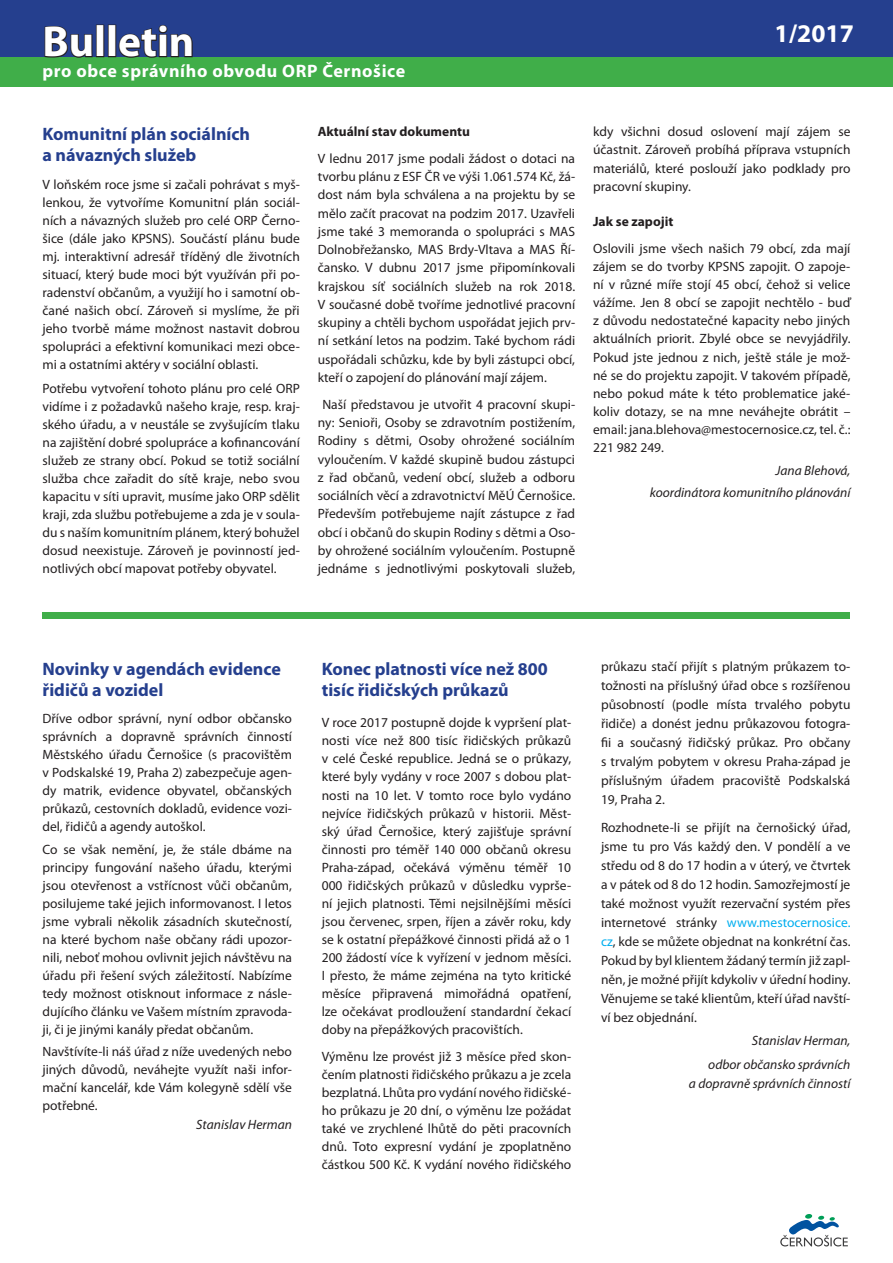
<style>
.page{position:relative;width:893px;height:1263px;background:#fff}
.page>*{position:absolute;margin:0;border:0;box-sizing:border-box;transform-origin:0 0}
.t1{font:700 43.5px "Myriad Pro";color:#fff}
.t2{font:700 25.5px "Myriad Pro";color:#fff}
.titulek_-_modrý{font:700 18px/21.6px "Myriad Pro";color:#253f8e}
.t3{font:700 18px "Myriad Pro";letter-spacing:.035em;color:#fff}
.text{font:13.5px/18px "Myriad Pro";color:#231f20;text-align:justify}
.podpis{font:italic 13.5px/19px "Myriad Pro";color:#231f20;text-align:right}
.mezititulek{font:700 13.5px "Myriad Pro";color:#231f20}
.s1{color:#00aeef}
</style>
<div class="page">
<div style="left:0;top:0;width:893px;height:58px;background:#253f8e"></div>
<div style="left:0;top:57px;width:893px;height:29px;background:#40ae49"></div>
<div style="left:43px;top:612px;width:807px;height:7px;background:#40ae49"></div>
<svg style="left:44px;top:26px;width:49px;height:32px"></svg>
<div style="left:96px;top:25px;width:8px;height:32px;border:2px solid #231f20"></div>
<div style="left:108px;top:25px;width:8px;height:32px;border:2px solid #231f20"></div>
<svg style="left:118px;top:25px;width:75px;height:33px"></svg>
<svg style="left:780px;top:1214px;width:68px;height:32px"></svg>
<p class="t1" style="left:43px;top:13px;width:153px">Bulletin</p>
<p class="t3" style="left:43px;top:59px;width:364px">pro obce správního obvodu ORP Černošice</p>
<p class="t2" style="left:775px;top:16px;width:81px">1/2017</p>
<p class="titulek_-_modrý" style="left:43px;top:122px;width:209px">Komunitní plán sociálních a návazných služeb</p>
<p class="text" style="left:43px;top:175px;width:259px">V loňském roce jsme si začali pohrávat s myš&shy;lenkou, že vytvoříme Komunitní plán sociál&shy;ních a návazných služeb pro celé ORP Černo&shy;šice (dále jako KPSNS). Součástí plánu bude mj. interaktivní adresář tříděný dle životních situací, který bude moci být využíván při po&shy;radenství občanům, a využijí ho i samotní ob&shy;čané našich obcí. Zároveň si myslíme, že při jeho tvorbě máme možnost nastavit dobrou spolupráci a efektivní komunikaci mezi obce&shy;mi a ostatními aktéry v sociální oblasti.</p>
<p class="text" style="left:43px;top:379px;width:259px">Potřebu vytvoření tohoto plánu pro celé ORP vidíme i z požadavků našeho kraje, resp. kraj&shy;ského úřadu, a v neustále se zvyšujícím tlaku na zajištění dobré spolupráce a kofinancování služeb ze strany obcí. Pokud se totiž sociální služba chce zařadit do sítě kraje, nebo svou kapacitu v síti upravit, musíme jako ORP sdělit kraji, zda službu potřebujeme a zda je v soula&shy;du s naším komunitním plánem, který bohužel dosud neexistuje. Zároveň je povinností jed&shy;notlivých obcí mapovat potřeby obyvatel.</p>
<p class="mezititulek" style="left:318px;top:123px;width:154px">Aktuální stav dokumentu</p>
<p class="text" style="left:318px;top:149px;width:259px">V lednu 2017 jsme podali žádost o dotaci na tvorbu plánu z ESF ČR ve výši 1.061.574 Kč, žá&shy;dost nám byla schválena a na projektu by se mělo začít pracovat na podzim 2017. Uzavřeli jsme také 3 memoranda o spolupráci s MAS Dolnobřežansko, MAS Brdy-Vltava a MAS Ří&shy;čansko. V dubnu 2017 jsme připomínkovali krajskou síť sociálních služeb na rok 2018.<br>V současné době tvoříme jednotlivé pracovní skupiny a chtěli bychom uspořádat jejich prv&shy;ní setkání letos na podzim. Také bychom rádi uspořádali schůzku, kde by byli zástupci obcí, kteří o zapojení do plánování mají zájem.</p>
<p class="text" style="left:318px;top:395px;width:259px;text-align:center">Naší představou je utvořit 4 pracovní skupi&shy;ny: Senioři, Osoby se zdravotním postižením, Rodiny s dětmi, Osoby ohrožené sociálním vyloučením. V každé skupině budou zástupci z řad občanů, vedení obcí, služeb a odboru sociálních věcí a zdravotnictví MěÚ Černošice.<br>Především potřebujeme najít zástupce z řad obcí i občanů do skupin Rodiny s dětmi a Oso&shy;by ohrožené sociálním vyloučením. Postupně jednáme s jednotlivými poskytovali služeb,</p>
<p class="text" style="left:593px;top:122px;width:259px">kdy všichni dosud oslovení mají zájem se účastnit. Zároveň probíhá příprava vstupních materiálů, které poslouží jako podklady pro pracovní skupiny.</p>
<p class="mezititulek" style="left:593px;top:213px;width:82px">Jak se zapojit</p>
<p class="text" style="left:593px;top:239px;width:259px">Oslovili jsme všech našich 79 obcí, zda mají zájem se do tvorby KPSNS zapojit. O zapoje&shy;ní v různé míře stojí 45 obcí, čehož si velice vážíme. Jen 8 obcí se zapojit nechtělo - buď z důvodu nedostatečné kapacity nebo jiných aktuálních priorit. Zbylé obce se nevyjádřily.<br>Pokud jste jednou z nich, ještě stále je mož&shy;né se do projektu zapojit. V takovém případě, nebo pokud máte k této problematice jaké&shy;koliv dotazy, se na mne neváhejte obrátit – email: jana.blehova@mestocernosice.cz, tel. č.:<br>221 982 249.</p>
<p class="podpis" style="left:776px;top:461px;width:76px">Jana Blehová,</p>
<p class="podpis" style="left:650px;top:483px;width:202px">koordinátora komunitního plánování</p>
<p class="titulek_-_modrý" style="left:43px;top:657px;width:240px">Novinky v agendách evidence řidičů a vozidel</p>
<p class="text" style="left:43px;top:709px;width:251px">Dříve odbor správní, nyní odbor občansko správních a dopravně správních činností Městského úřadu Černošice (s pracovištěm v Podskalské 19, Praha 2) zabezpečuje agen&shy;dy matrik, evidence obyvatel, občanských průkazů, cestovních dokladů, evidence vozi&shy;del, řidičů a agendy autoškol.</p>
<p class="text" style="left:43px;top:840px;width:251px">Co se však nemění, je, že stále dbáme na principy fungování našeho úřadu, kterými jsou otevřenost a vstřícnost vůči občanům, posilujeme také jejich informovanost. I letos jsme vybrali několik zásadních skutečností, na které bychom naše občany rádi upozor&shy;nili, neboť mohou ovlivnit jejich návštěvu na úřadu při řešení svých záležitostí. Nabízíme tedy možnost otisknout informace z násle&shy;dujícího článku ve Vašem místním zpravoda&shy;ji, či je jinými kanály předat občanům.</p>
<p class="text" style="left:43px;top:1042px;width:251px">Navštívíte-li náš úřad z níže uvedených nebo jiných důvodů, neváhejte využít naši infor&shy;mační kancelář, kde Vám kolegyně sdělí vše potřebné.</p>
<p class="podpis" style="left:196px;top:1114px;width:97px">Stanislav Herman</p>
<p class="titulek_-_modrý" style="left:322px;top:657px;width:228px">Konec platnosti více než 800 tisíc řidičských průkazů</p>
<p class="text" style="left:322px;top:713px;width:251px">V roce 2017 postupně dojde k vypršení plat&shy;nosti více než 800 tisíc řidičských průkazů v celé České republice. Jedná se o průkazy, které byly vydány v roce 2007 s dobou plat&shy;nosti na 10 let. V tomto roce bylo vydáno nejvíce řidičských průkazů v historii. Měst&shy;ský úřad Černošice, který zajišťuje správní činnosti pro téměř 140 000 občanů okresu Praha-západ, očekává výměnu téměř 10<br>000 řidičských průkazů v důsledku vyprše&shy;ní jejich platnosti. Těmi nejsilnějšími měsíci jsou červenec, srpen, říjen a závěr roku, kdy se k ostatní přepážkové činnosti přidá až o 1<br>200 žádostí více k vyřízení v jednom měsíci.<br>I přesto, že máme zejména na tyto kritické měsíce připravená mimořádná opatření, lze očekávat prodloužení standardní čekací doby na přepážkových pracovištích.</p>
<p class="text" style="left:322px;top:1047px;width:251px">Výměnu lze provést již 3 měsíce před skon&shy;čením platnosti řidičského průkazu a je zcela bezplatná. Lhůta pro vydání nového řidičské&shy;ho průkazu je 20 dní, o výměnu lze požádat také ve zrychlené lhůtě do pěti pracovních dnů. Toto expresní vydání je zpoplatněno částkou 500 Kč. K vydání nového řidičského</p>
<p class="text" style="left:601px;top:657px;width:251px;line-height:19px">průkazu stačí přijít s platným průkazem to&shy;tožnosti na příslušný úřad obce s rozšířenou působností (podle místa trvalého pobytu řidiče) a donést jednu průkazovou fotogra&shy;fii a současný řidičský průkaz. Pro občany s trvalým pobytem v okresu Praha-západ je příslušným úřadem pracoviště Podskalská 19, Praha 2.</p>
<p class="text" style="left:601px;top:818px;width:251px;line-height:19px">Rozhodnete-li se přijít na černošický úřad, jsme tu pro Vás každý den. V pondělí a ve středu od 8 do 17 hodin a v úterý, ve čtvrtek a v pátek od 8 do 12 hodin. Samozřejmostí je také možnost využít rezervační systém přes internetové stránky <span class="s1">www.mestocernosice. cz</span>, kde se můžete objednat na konkrétní čas.<br>Pokud by byl klientem žádaný termín již zapl&shy;něn, je možné přijít kdykoliv v úřední hodiny.<br>Věnujeme se také klientům, kteří úřad navští&shy;ví bez objednání.</p>
<p class="podpis" style="left:752px;top:1031px;width:100px">Stanislav Herman,</p>
<p class="podpis" style="left:689px;top:1054px;width:163px">odbor občansko správních<br>a dopravně správních činností</p>
</div>
